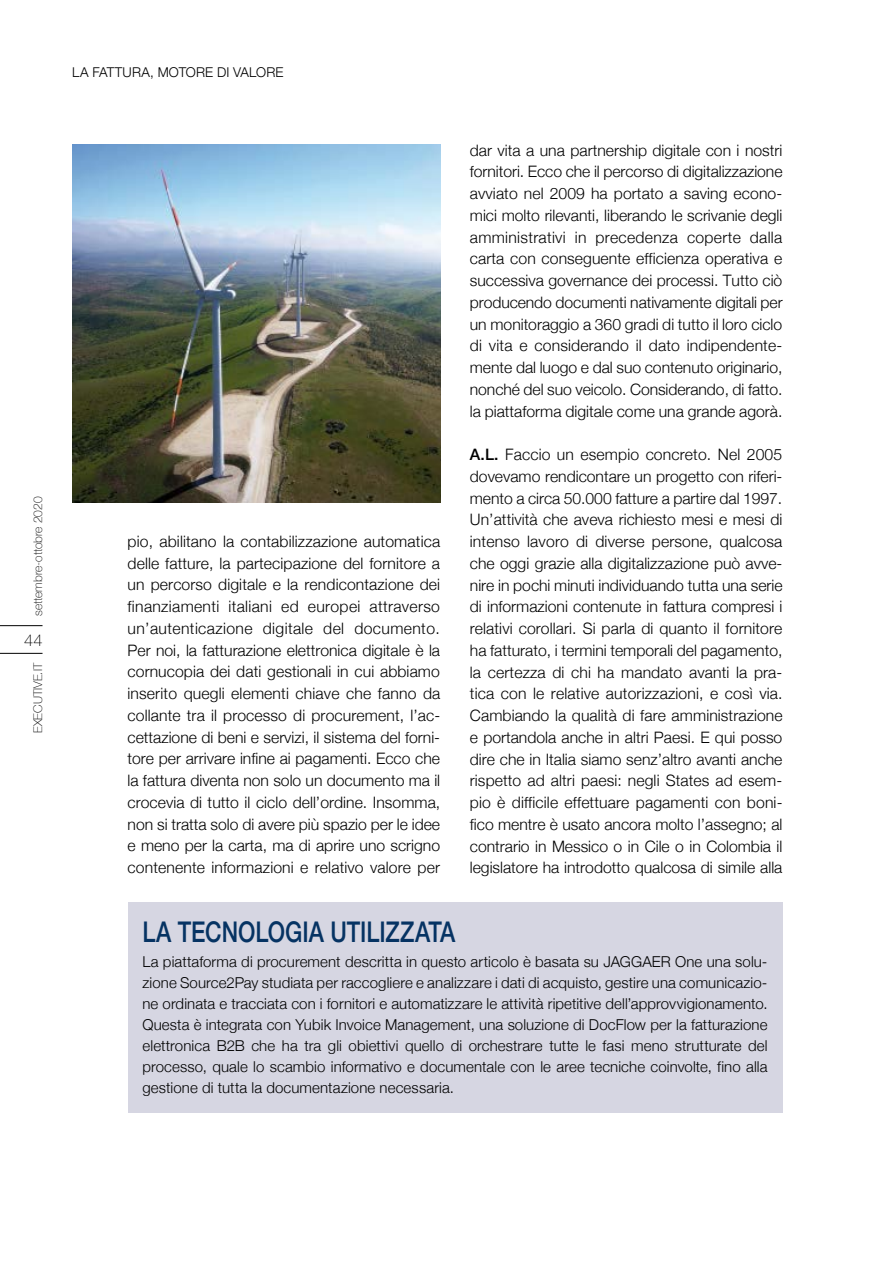
<style>
.page{position:relative;width:893px;height:1263px;background:#fff}
.page>*{position:absolute;margin:0;border:0;box-sizing:border-box;transform-origin:0 0}
.t1{font:500 28.5px "Helvetica Neue";letter-spacing:-.005em;color:#063363;scale:.8 1}
.t2{font:100 16.5px "Helvetica Neue";color:#000}
.t3{font:300 15.75px/21.8px "Helvetica Neue";color:#000;text-align:justify}
.t4{font:300 15px/21px "Helvetica Neue";letter-spacing:.01em;color:#000;text-align:justify}
.t5{font:300 13.5px "Helvetica Neue";letter-spacing:.01em;color:#000}
.t6{font:100 12px "Helvetica Neue";color:#000}
.s1{font-weight:500}
</style>
<div class="page">
<hr style="left:0;top:625px;width:43px;height:1px;background:#000">
<hr style="left:0;top:653px;width:43px;height:1px;background:#000">
<div style="left:128px;top:902px;width:654px;height:211px;background:#d6d6e2"></div>
<img style="left:72px;top:145px;width:368px;height:358px">
<p class="t6" style="left:29px;top:616px;width:121px;rotate:-90deg">settembre-ottobre 2020</p>
<p class="t2" style="left:24px;top:627px;width:20px">44</p>
<p class="t6" style="left:29px;top:733px;width:72px;rotate:-90deg">EXECUTIVE.IT</p>
<p class="t5" style="left:72px;top:61px;width:213px">LA FATTURA, MOTORE DI VALORE</p>
<p class="t3" style="left:128px;top:529px;width:314px">pio, abilitano la contabilizzazione automatica delle fatture, la partecipazione del fornitore a un percorso digitale e la rendicontazione dei finanziamenti italiani ed europei attraverso un’autenticazione digitale del documento.<br>Per noi, la fatturazione elettronica digitale è la cornucopia dei dati gestionali in cui abbiamo inserito quegli elementi chiave che fanno da collante tra il processo di procurement, l’ac&shy;cettazione di beni e servizi, il sistema del forni&shy;tore per arrivare infine ai pagamenti. Ecco che la fattura diventa non solo un documento ma il crocevia di tutto il ciclo dell’ordine. Insomma, non si tratta solo di avere più spazio per le idee e meno per la carta, ma di aprire uno scrigno contenente informazioni e relativo valore per</p>
<p class="t3" style="left:470px;top:138px;width:314px">dar vita a una partnership digitale con i nostri fornitori. Ecco che il percorso di digitalizzazione avviato nel 2009 ha portato a saving econo&shy;mici molto rilevanti, liberando le scrivanie degli amministrativi in precedenza coperte dalla carta con conseguente efficienza operativa e successiva governance dei processi. Tutto ciò producendo documenti nativamente digitali per un monitoraggio a 360 gradi di tutto il loro ciclo di vita e considerando il dato indipendente&shy;mente dal luogo e dal suo contenuto originario, nonché del suo veicolo. Considerando, di fatto. la piattaforma digitale come una grande agorà.</p>
<p class="t3" style="left:470px;top:442px;width:314px"><span class="s1">A.L.</span> Faccio un esempio concreto. Nel 2005 dovevamo rendicontare un progetto con riferi&shy;mento a circa 50.000 fatture a partire dal 1997.<br>Un’attività che aveva richiesto mesi e mesi di intenso lavoro di diverse persone, qualcosa che oggi grazie alla digitalizzazione può avve&shy;nire in pochi minuti individuando tutta una serie di informazioni contenute in fattura compresi i relativi corollari. Si parla di quanto il fornitore ha fatturato, i termini temporali del pagamento, la certezza di chi ha mandato avanti la pra&shy;tica con le relative autorizzazioni, e così via.<br>Cambiando la qualità di fare amministrazione e portandola anche in altri Paesi. E qui posso dire che in Italia siamo senz’altro avanti anche rispetto ad altri paesi: negli States ad esem&shy;pio è difficile effettuare pagamenti con boni&shy;fico mentre è usato ancora molto l’assegno; al contrario in Messico o in Cile o in Colombia il legislatore ha introdotto qualcosa di simile alla</p>
<h1 class="t1" style="left:142px;top:908px;width:393px">LA TECNOLOGIA UTILIZZATA</h1>
<p class="t4" style="left:142px;top:950px;width:627px">La piattaforma di procurement descritta in questo articolo è basata su JAGGAER One una solu&shy;zione Source2Pay studiata per raccogliere e analizzare i dati di acquisto, gestire una comunicazio&shy;ne ordinata e tracciata con i fornitori e automatizzare le attività ripetitive dell’approvvigionamento.<br>Questa è integrata con Yubik Invoice Management, una soluzione di DocFlow per la fatturazione elettronica B2B che ha tra gli obiettivi quello di orchestrare tutte le fasi meno strutturate del processo, quale lo scambio informativo e documentale con le aree tecniche coinvolte, fino alla gestione di tutta la documentazione necessaria.</p>
</div>
